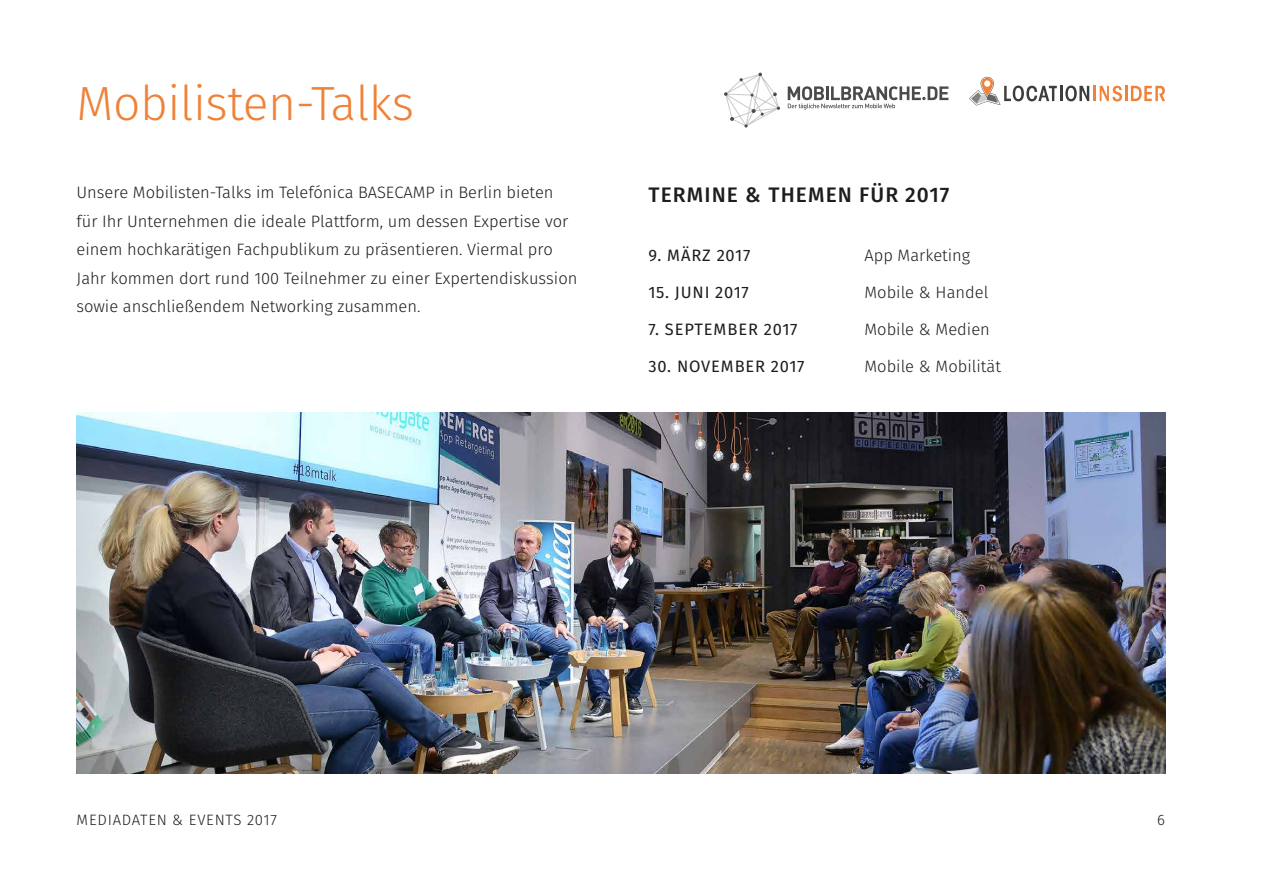
<style>
.page{position:relative;width:1263px;height:893px;background:#fff}
.page>*{position:absolute;margin:0;border:0;box-sizing:border-box;transform-origin:0 0}
.t1{font:300 48px "Fira Sans";letter-spacing:-.01em;color:#f08138}
.t2{font:500 21px "Fira Sans";letter-spacing:.05em;color:#1d1d1b}
.t3{font:300 16.5px/28.5px "Fira Sans";color:#1d1d1b}
.t4{font:16.5px "Fira Sans";letter-spacing:.05em;color:#1d1d1b}
.t5{font:300 15px "Fira Sans";letter-spacing:.05em;color:#1d1d1b}
</style>
<div class="page">
<svg style="left:969px;top:77px;width:196px;height:28px"></svg>
<svg style="left:724px;top:72px;width:56px;height:56px"></svg>
<svg style="left:788px;top:86px;width:160px;height:24px"></svg>
<img style="left:77px;top:412px;width:1088px;height:362px">
<h1 class="t1" style="left:77px;top:69px;width:339px">Mobilisten-Talks</h1>
<p class="t3" style="left:77px;top:178px;width:502px">Unsere Mobilisten-Talks im Telefónica BASECAMP in Berlin bieten für Ihr Unternehmen die ideale Plattform, um dessen Expertise vor einem hochkarätigen Fachpublikum zu präsentieren. Viermal pro Jahr kommen dort rund 100 Teilnehmer zu einer Expertendiskussion sowie anschließendem Networking zusammen.</p>
<p class="t2" style="left:649px;top:178px;width:302px">TERMINE &amp; THEMEN FÜR 2017</p>
<p class="t4" style="left:648px;top:243px;width:103px">9. MÄRZ 2017</p>
<p class="t3" style="left:864px;top:241px;width:107px">App Marketing</p>
<p class="t4" style="left:648px;top:280px;width:102px">15. JUNI 2017</p>
<p class="t3" style="left:864px;top:278px;width:125px">Mobile &amp; Handel</p>
<p class="t4" style="left:648px;top:317px;width:151px">7. SEPTEMBER 2017</p>
<p class="t3" style="left:864px;top:315px;width:127px">Mobile &amp; Medien</p>
<p class="t4" style="left:648px;top:354px;width:158px">30. NOVEMBER 2017</p>
<p class="t3" style="left:864px;top:352px;width:138px">Mobile &amp; Mobilität</p>
<p class="t5" style="left:77px;top:809px;width:202px">MEDIADATEN &amp; EVENTS 2017</p>
<p class="t5" style="left:1157px;top:809px;width:9px">6</p>
</div>
